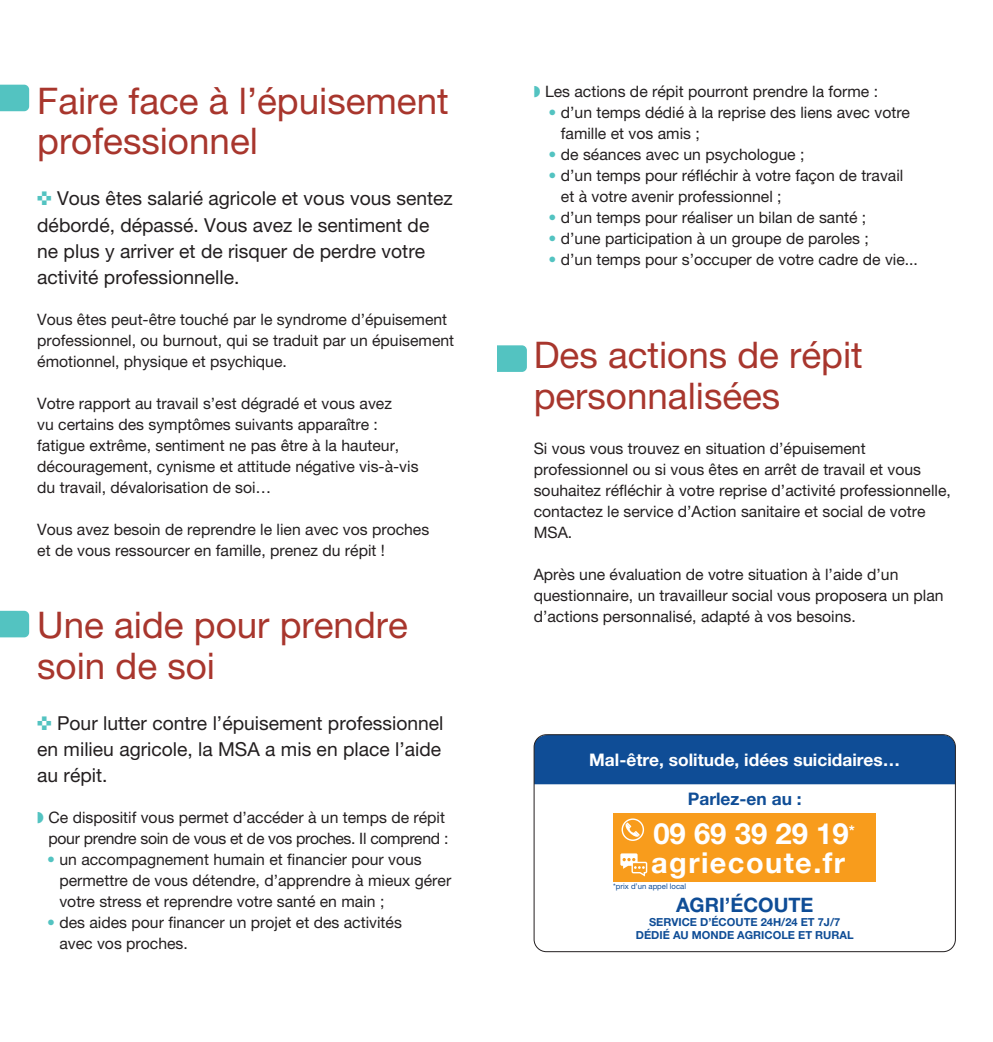
<style>
.page{position:relative;width:993px;height:1042px;background:#fff}
.page>*{position:absolute;margin:0;border:0;box-sizing:border-box;transform-origin:0 0}
.t1{font:36.75px/40.2px "Helvetica Neue LT 55 Rm";color:#a8362d}
.t2{font:29.22px "Helvetica Neue LT 75 Bd";color:#fff}
.t3{font:28.88px "Helvetica Neue LT 75 Bd";letter-spacing:.05em;color:#fff}
.t4{font:19.95px "Helvetica Neue LT 75 Bd";color:#0f4d96}
.t5{font:19.25px/26.2px "Helvetica Neue LT 55 Rm";color:#231f20}
.t6{font:17.32px "Helvetica Neue LT 75 Bd";color:#fff}
.t7{font:17.32px "Helvetica Neue LT 75 Bd";color:#0f4d96}
.t8{font:15.75px/21px "Helvetica Neue LT 55 Rm";color:#231f20}
.t9{font:11.03px/13.3px "Helvetica Neue LT 75 Bd";color:#0f4d96;text-align:center}
.t10{font:7.7px "Helvetica Neue LT 55 Rm";color:#0f4d96}
.s1{color:#53c3c1}
</style>
<div class="page">
<svg style="left:0;top:85px;width:29px;height:26px"></svg>
<svg style="left:0;top:611px;width:29px;height:26px"></svg>
<div style="left:613px;top:813px;width:262px;height:68px;background:#f89c1c"></div>
<div style="left:535px;top:734px;width:420px;height:50px;background:#0f4d96"></div>
<div style="left:533px;top:734px;width:422px;height:218px;border:1px solid #231f20;border-radius:12px"></div>
<div style="left:466px;top:345px;width:60px;height:27px;background:#53c3c1;border-radius:5px"></div>
<div style="left:459px;top:334px;width:37px;height:51px;background:#fff"></div>
<h1 class="t1" style="left:37px;top:80px;width:413px">Faire face à l’épuisement professionnel</h1>
<p class="t5" style="left:37px;top:185px;width:417px"><span class="s1">✜</span> Vous êtes salarié agricole et vous vous sentez débordé, dépassé. Vous avez le sentiment de ne plus y arriver et de risquer de perdre votre activité professionnelle.</p>
<p class="t8" style="left:37px;top:308px;width:418px">Vous êtes peut-être touché par le syndrome d’épuisement professionnel, ou burnout, qui se traduit par un épuisement émotionnel, physique et psychique.</p>
<p class="t8" style="left:37px;top:392px;width:383px">Votre rapport au travail s’est dégradé et vous avez<br>vu certains des symptômes suivants apparaître : fatigue extrême, sentiment ne pas être à la hauteur, découragement, cynisme et attitude négative vis-à-vis du travail, dévalorisation de soi…</p>
<p class="t8" style="left:37px;top:518px;width:393px">Vous avez besoin de reprendre le lien avec vos proches et de vous ressourcer en famille, prenez du répit !</p>
<h1 class="t1" style="left:37px;top:604px;width:372px">Une aide pour prendre soin de soi</h1>
<p class="t5" style="left:37px;top:709px;width:408px"><span class="s1">✜</span> Pour lutter contre l’épuisement professionnel en milieu agricole, la MSA a mis en place l’aide au répit.</p>
<p class="t8" style="left:37px;top:806px;width:412px;text-align:right"><span class="s1">◗</span> Ce dispositif vous permet d’accéder à un temps de répit pour prendre soin de vous et de vos proches. Il comprend :</p>
<p class="t8" style="left:59px;top:848px;width:393px;text-indent:-12px"><span class="s1">•</span> un accompagnement humain et financier pour vous permettre de vous détendre, d’apprendre à mieux gérer votre stress et reprendre votre santé en main ;</p>
<p class="t8" style="left:59px;top:911px;width:344px;text-indent:-12px"><span class="s1">•</span> des aides pour financer un projet et des activités avec vos proches.</p>
<p class="t8" style="left:533px;top:80px;width:346px"><span class="s1">◗</span> Les actions de répit pourront prendre la forme :</p>
<p class="t8" style="left:560px;top:101px;width:350px;text-indent:-12px"><span class="s1">•</span> d’un temps dédié à la reprise des liens avec votre famille et vos amis ;</p>
<p class="t8" style="left:548px;top:143px;width:257px"><span class="s1">•</span> de séances avec un psychologue ;</p>
<p class="t8" style="left:560px;top:164px;width:344px;text-indent:-12px"><span class="s1">•</span> d’un temps pour réfléchir à votre façon de travail et à votre avenir professionnel ;</p>
<p class="t8" style="left:548px;top:206px;width:319px"><span class="s1">•</span> d’un temps pour réaliser un bilan de santé ;</p>
<p class="t8" style="left:548px;top:227px;width:322px"><span class="s1">•</span> d’une participation à un groupe de paroles ;</p>
<p class="t8" style="left:548px;top:248px;width:371px"><span class="s1">•</span> d’un temps pour s’occuper de votre cadre de vie...</p>
<h1 class="t1" style="left:533px;top:334px;width:330px">Des actions de répit personnalisées</h1>
<p class="t8" style="left:533px;top:438px;width:418px">Si vous vous trouvez en situation d’épuisement professionnel ou si vous êtes en arrêt de travail et vous souhaitez réfléchir à votre reprise d’activité professionnelle, contactez le service d’Action sanitaire et social de votre MSA.</p>
<p class="t8" style="left:533px;top:564px;width:411px">Après une évaluation de votre situation à l’aide d’un questionnaire, un travailleur social vous proposera un plan d’actions personnalisé, adapté à vos besoins.</p>
<p class="t6" style="left:589px;top:748px;width:312px">Mal-être, solitude, idées suicidaires…</p>
<p class="t7" style="left:687px;top:787px;width:115px">Parlez-en au :</p>
<h2 class="t2" style="left:653px;top:815px;width:203px">09 69 39 29 19<sup>*</sup></h2>
<h3 class="t3" style="left:651px;top:844px;width:195px">agriecoute.fr</h3>
<p class="t10" style="left:613px;top:881px;width:74px">*prix d’un appel local</p>
<p class="t4" style="left:675px;top:892px;width:139px">AGRI’ÉCOUTE</p>
<p class="t9" style="left:635px;top:914px;width:219px">SERVICE D’ÉCOUTE 24H/24 ET 7J/7<br>DÉDIÉ AU MONDE AGRICOLE ET RURAL</p>
</div>
